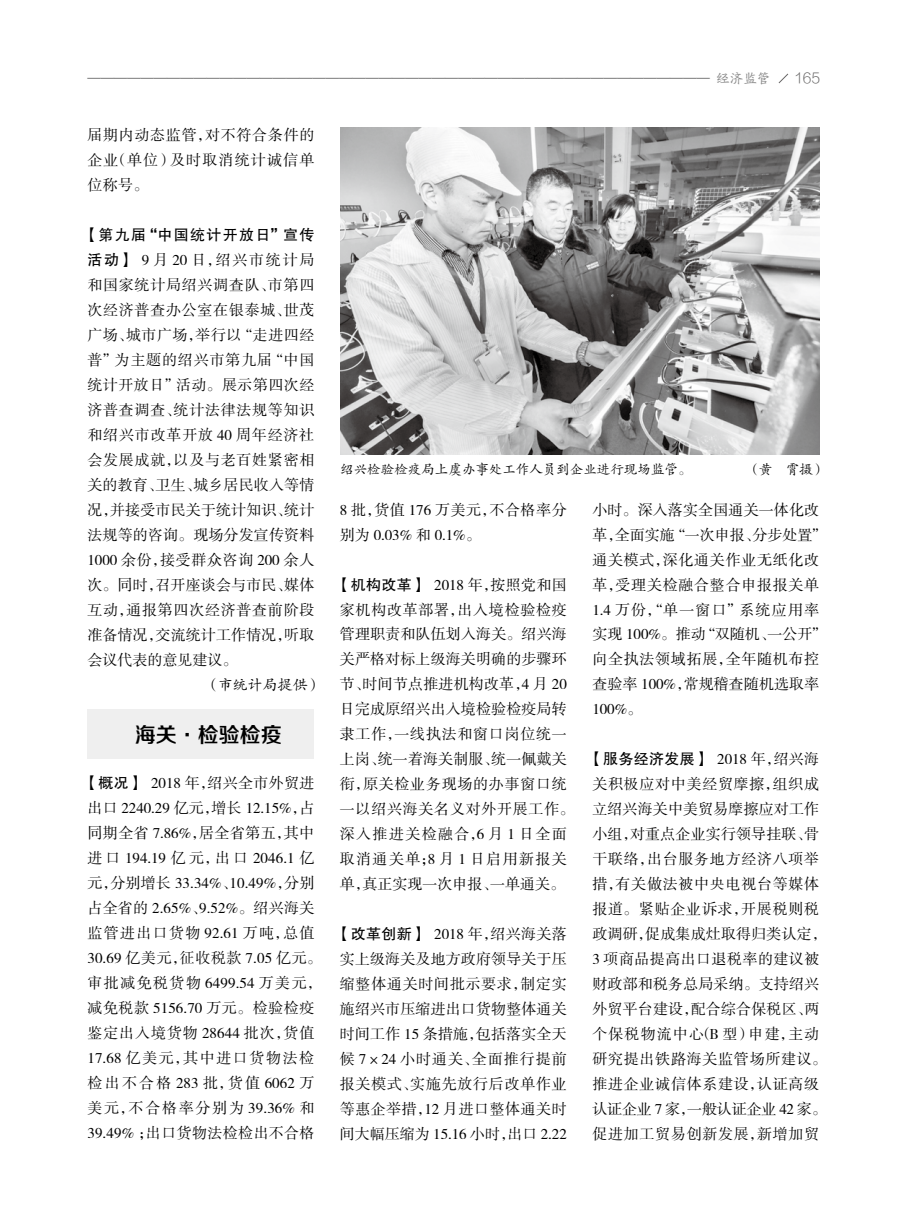
<style>
.page{position:relative;width:898px;height:1212px;background:#fff}
.page>*{position:absolute;margin:0;border:0;box-sizing:border-box;transform-origin:0 0}
.t1{font:21px "FZZZHONGJW GB1 0";color:#000}
.t2{font:15px/25px "FZSSK GBK1 0";letter-spacing:.03em;color:#000}
.t3{font:15px/24.9px "FZSSK GBK1 0";letter-spacing:.01em;color:#000}
.t4{font:15px "FZHTK GBK1 0";letter-spacing:.09em;color:#000}
.t5{font:15px "FZKTK GBK1 0";color:#000}
.t6{font:14.25px "FZLTKHK GBK1 0";color:#666565}
.t7{font:13.5px "FZKTK GBK1 0";color:#000}
.t8{font:13.5px "FZBWKSK GBK1 0";color:#898989}
.s1{font-family:"FZHTK GBK1 0"}
</style>
<div class="page">
<svg style="left:778px;top:73px;width:10px;height:11px"></svg>
<div style="left:87px;top:709px;width:227px;height:50px;background:#efefef"></div>
<img style="left:340px;top:128px;width:479px;height:326px">
<p class="t2" style="left:87px;top:123px;width:228px;text-align:justify">届期内动态监管，对不符合条件的企业（单位）及时取消统计诚信单位称号。</p>
<p class="t4" style="left:83px;top:227px;width:232px">【第九届“中国统计开放日”宣传</p>
<p class="t2" style="left:87px;top:248px;width:228px;text-align:justify"><span class="s1">活动】</span> 9 月 20 日，绍兴市统计局和国家统计局绍兴调查队、市第四次经济普查办公室在银泰城、世茂广场、城市广场，举行以“走进四经普”为主题的绍兴市第九届“中国统计开放日”活动。展示第四次经济普查调查、统计法律法规等知识和绍兴市改革开放 40 周年经济社会发展成就，以及与老百姓紧密相关的教育、卫生、城乡居民收入等情况，并接受市民关于统计知识、统计法规等的咨询。现场分发宣传资料1000 余份，接受群众咨询 200 余人次。同时，召开座谈会与市民、媒体互动，通报第四次经济普查前阶段准备情况，交流统计工作情况，听取会议代表的意见建议。</p>
<p class="t5" style="left:205px;top:677px;width:119px">（市统计局提供）</p>
<h1 class="t1" style="left:135px;top:723px;width:148px">海关·检验检疫</h1>
<p class="t2" style="left:83px;top:771px;width:240px"><span class="s1">【概况】</span> 2018 年，绍兴全市外贸进出口 2240.29 亿元，增长 12.15%，占同期全省 7.86%，居全省第五，其中进口 194.19 亿元，出口 2046.1 亿元，分别增长 33.34%、10.49%，分别占全省的 2.65%、9.52%。绍兴海关监管进出口货物 92.61 万吨，总值<br>30.69 亿美元，征收税款 7.05 亿元。审批减免税货物 6499.54 万美元，减免税款 5156.70 万元。检验检疫鉴定出入境货物 28644 批次，货值<br>17.68 亿美元，其中进口货物法检检出不合格 283 批，货值 6062 万美元，不合格率分别为 39.36% 和<br>39.49% ；出口货物法检检出不合格</p>
<p class="t8" style="left:716px;top:72px;width:55px">经济监管</p>
<p class="t6" style="left:794px;top:70px;width:28px">165</p>
<p class="t7" style="left:340px;top:463px;width:352px">绍兴检验检疫局上虞办事处工作人员到企业进行现场监管。</p>
<p class="t7" style="left:747px;top:463px;width:80px">（黄 霄摄）</p>
<p class="t2" style="left:340px;top:497px;width:228px">8 批，货值 176 万美元，不合格率分别为 0.03% 和 0.1%。</p>
<p class="t3" style="left:336px;top:572px;width:240px"><span class="s1">【机构改革】</span> 2018 年，按照党和国家机构改革部署，出入境检验检疫管理职责和队伍划入海关。绍兴海关严格对标上级海关明确的步骤环节、时间节点推进机构改革，4 月 20日完成原绍兴出入境检验检疫局转隶工作，一线执法和窗口岗位统一上岗、统一着海关制服、统一佩戴关衔，原关检业务现场的办事窗口统一以绍兴海关名义对外开展工作。深入推进关检融合，6 月 1 日全面取消通关单；8 月 1 日启用新报关单，真正实现一次申报、一单通关。</p>
<p class="t2" style="left:336px;top:922px;width:232px;text-align:justify"><span class="s1">【改革创新】</span> 2018 年，绍兴海关落实上级海关及地方政府领导关于压缩整体通关时间批示要求，制定实施绍兴市压缩进出口货物整体通关时间工作 15 条措施，包括落实全天候 7×24 小时通关、全面推行提前报关模式、实施先放行后改单作业等惠企举措，12 月进口整体通关时间大幅压缩为 15.16 小时，出口 2.22</p>
<p class="t2" style="left:592px;top:497px;width:236px">小时。深入落实全国通关一体化改革，全面实施“一次申报、分步处置”通关模式，深化通关作业无纸化改革，受理关检融合整合申报报关单<br>1.4 万份，“单一窗口”系统应用率实现 100%。推动“双随机、一公开”向全执法领域拓展，全年随机布控查验率 100%，常规稽查随机选取率<br>100%。</p>
<p class="t2" style="left:588px;top:747px;width:240px"><span class="s1">【服务经济发展】</span> 2018 年，绍兴海关积极应对中美经贸摩擦，组织成立绍兴海关中美贸易摩擦应对工作小组，对重点企业实行领导挂联、骨干联络，出台服务地方经济八项举措，有关做法被中央电视台等媒体报道。紧贴企业诉求，开展税则税政调研，促成集成灶取得归类认定，<br>3 项商品提高出口退税率的建议被财政部和税务总局采纳。支持绍兴外贸平台建设，配合综合保税区、两个保税物流中心（B 型）申建，主动研究提出铁路海关监管场所建议。推进企业诚信体系建设，认证高级认证企业 7 家，一般认证企业 42 家。促进加工贸易创新发展，新增加贸</p>
</div>
